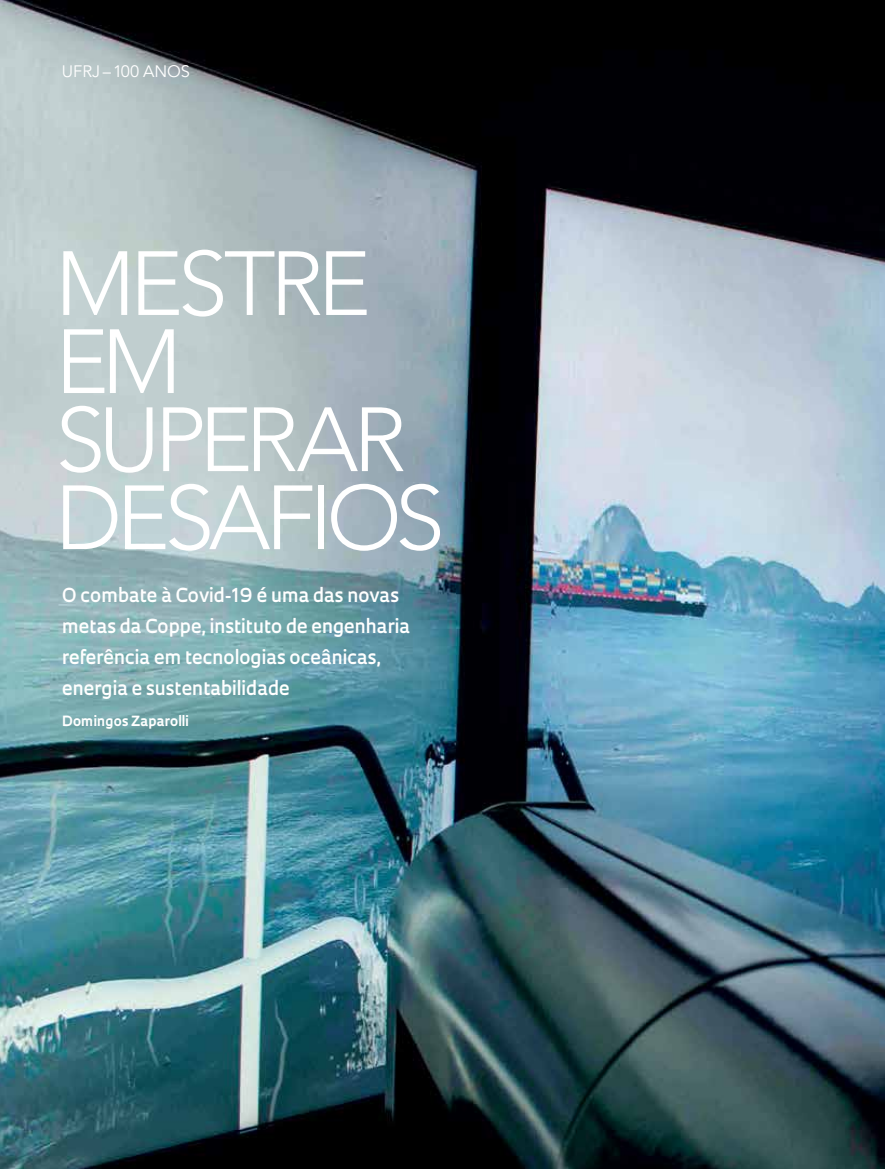
<style>
.page{position:relative;width:885px;height:1169px;background:#fff}
.page>*{position:absolute;margin:0;border:0;box-sizing:border-box;transform-origin:0 0}
.t1{font:300 90px/78px "Avenir";letter-spacing:-.06em;color:#fff}
.t2{font:600 18.75px/30.9px "Oculum";letter-spacing:-.015em;color:#fff}
.t3{font:16.5px "Avenir";color:#fff}
.t4{font:700 13.65px "Oculum";letter-spacing:-.005em;color:#fff}
</style>
<div class="page">
<img style="left:0;top:0;width:885px;height:1168px">
<p class="t3" style="left:62px;top:62px;width:130px">UFRJ –100 ANOS</p>
<h1 class="t1" style="left:55px;top:245px;width:391px">MESTRE<br>EM<br>SUPERAR<br>DESAFIOS</h1>
<p class="t2" style="left:62px;top:579px;width:350px">O combate à Covid-19 é uma das novas metas da Coppe, instituto de engenharia referência em tecnologias oceânicas, energia e sustentabilidade</p>
<p class="t4" style="left:62px;top:712px;width:128px">Domingos Zaparolli</p>
</div>
